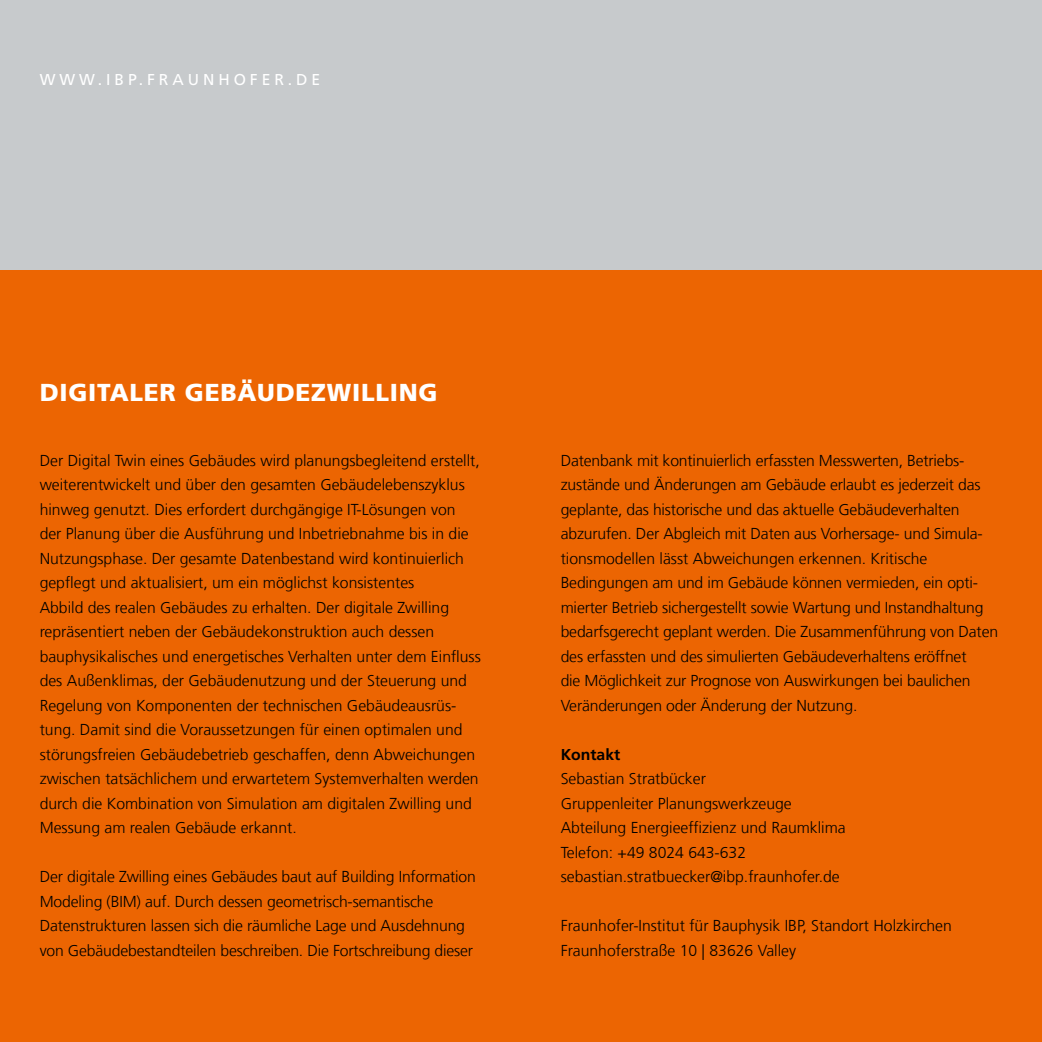
<style>
.page{position:relative;width:1042px;height:1042px;background:#fff}
.page>*{position:absolute;margin:0;border:0;box-sizing:border-box;transform-origin:0 0}
.t1{font:900 24.5px "Frutiger LT Com";letter-spacing:.03em;color:#fff}
.t2{font:300 15.75px/24.5px "Frutiger LT Com";color:#000}
.t3{font:15.75px "Frutiger LT Com";letter-spacing:.25em;color:#fff}
.t4{font:700 15.75px "Frutiger LT Com";color:#000}
</style>
<div class="page">
<div style="left:521px;top:246px;width:521px;height:796px;background:#ec6502"></div>
<div style="left:521px;top:0;width:521px;height:270px;background:#c7cacc"></div>
<div style="left:0;top:246px;width:521px;height:796px;background:#ec6502"></div>
<div style="left:0;top:0;width:521px;height:270px;background:#c7cacc"></div>
<p class="t3" style="left:40px;top:71px;width:282px">WWW.IBP.FRAUNHOFER.DE</p>
<h1 class="t1" style="left:40px;top:378px;width:399px">DIGITALER GEBÄUDEZWILLING</h1>
<p class="t2" style="left:40px;top:448px;width:443px">Der Digital Twin eines Gebäudes wird planungsbegleitend erstellt, weiterentwickelt und über den gesamten Gebäudelebenszyklus hinweg genutzt. Dies erfordert durchgängige IT-Lösungen von der Planung über die Ausführung und Inbetriebnahme bis in die Nutzungsphase. Der gesamte Datenbestand wird kontinuierlich gepflegt und aktualisiert, um ein möglichst konsistentes<br>Abbild des realen Gebäudes zu erhalten. Der digitale Zwilling repräsentiert neben der Gebäudekonstruktion auch dessen bauphysikalisches und energetisches Verhalten unter dem Einfluss des Außenklimas, der Gebäudenutzung und der Steuerung und Regelung von Komponenten der technischen Gebäudeausrüs&shy;tung. Damit sind die Voraussetzungen für einen optimalen und störungsfreien Gebäudebetrieb geschaffen, denn Abweichungen zwischen tatsächlichem und erwartetem Systemverhalten werden durch die Kombination von Simulation am digitalen Zwilling und Messung am realen Gebäude erkannt.</p>
<p class="t2" style="left:40px;top:865px;width:438px">Der digitale Zwilling eines Gebäudes baut auf Building Information Modeling (BIM) auf. Durch dessen geometrisch-semantische Datenstrukturen lassen sich die räumliche Lage und Ausdehnung von Gebäudebestandteilen beschreiben. Die Fortschreibung dieser</p>
<p class="t2" style="left:561px;top:448px;width:439px">Datenbank mit kontinuierlich erfassten Messwerten, Betriebs&shy;zustände und Änderungen am Gebäude erlaubt es jederzeit das geplante, das historische und das aktuelle Gebäudeverhalten abzurufen. Der Abgleich mit Daten aus Vorhersage- und Simula&shy;tionsmodellen lässt Abweichungen erkennen. Kritische Bedingungen am und im Gebäude können vermieden, ein opti&shy;mierter Betrieb sichergestellt sowie Wartung und Instandhaltung bedarfsgerecht geplant werden. Die Zusammenführung von Daten des erfassten und des simulierten Gebäudeverhaltens eröffnet<br>die Möglichkeit zur Prognose von Auswirkungen bei baulichen Veränderungen oder Änderung der Nutzung.</p>
<p class="t4" style="left:561px;top:745px;width:61px">Kontakt</p>
<p class="t2" style="left:561px;top:767px;width:287px">Sebastian Stratbücker<br>Gruppenleiter Planungswerkzeuge Abteilung Energieeffizienz und Raumklima Telefon: +49 8024 643-632 sebastian.stratbuecker@ibp.fraunhofer.de</p>
<p class="t2" style="left:561px;top:914px;width:393px">Fraunhofer-Institut für Bauphysik IBP, Standort Holzkirchen<br>Fraunhoferstraße 10 | 83626 Valley</p>
</div>
